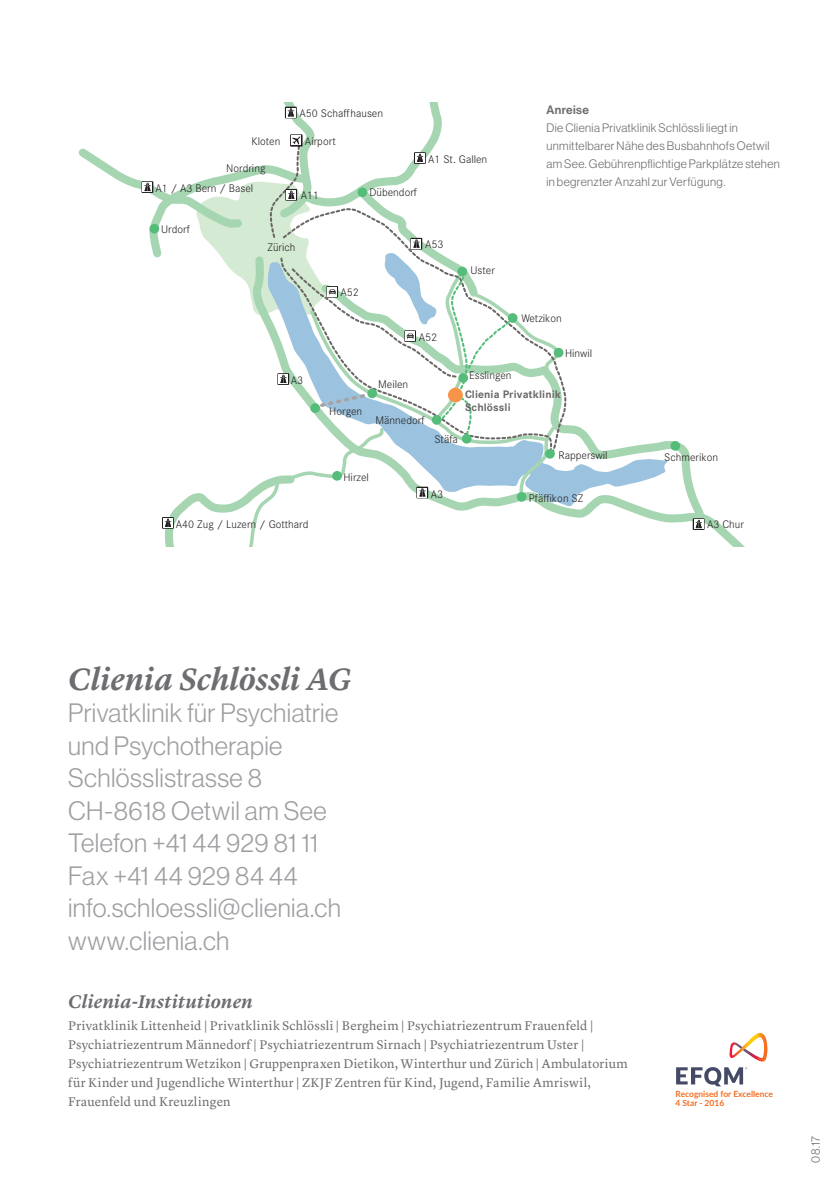
<style>
.page{position:relative;width:840px;height:1191px;background:#fff}
.page>*{position:absolute;margin:0;border:0;box-sizing:border-box;transform-origin:0 0}
.t1{font:italic 600 32px "Lyon Text";color:#6c6d70}
.t2{font:26px/32.4px "N Haas Grotesk DS Pro 45 Lt";letter-spacing:.015em;color:#9d9fa2}
.t3{font:italic 600 19px "Lyon Text";letter-spacing:.015em;color:#6c6d70}
.t4{font:13px/19px "Lyon Text";letter-spacing:.02em;color:#6c6d70}
.t5{font:12px/18px "N Haas Grotesk DS Pro 45 Lt";letter-spacing:.03em;color:#6c6d70}
.t6{font:12px "N Haas Grotesk DS Pro 65 Md";letter-spacing:.03em;color:#6c6d70}
.t7{font:300 11.4px/18.4px "Corporate S";color:#231f20}
.t8{font:700 11.4px/13px "Corporate S";letter-spacing:.01em;color:#696664}
.t9{font:700 8.4px/8.6px "Lato";color:#f36e21}
</style>
<div class="page">
<svg style="left:676px;top:1067px;width:70px;height:19px"></svg>
<svg style="left:729px;top:1032px;width:38px;height:29px"></svg>
<svg style="left:79px;top:103px;width:628px;height:443px"></svg>
<div style="left:448px;top:388px;width:14px;height:14px;background:#f79447;border-radius:50%"></div>
<div style="left:516px;top:78px;width:208px;height:124px;background:#fff"></div>
<p class="t7" style="left:299px;top:104px;width:85px">A50 Schaffhausen</p>
<p class="t7" style="left:251px;top:132px;width:31px">Kloten</p>
<p class="t7" style="left:305px;top:132px;width:32px">Airport</p>
<p class="t7" style="left:226px;top:159px;width:41px">Nordring</p>
<p class="t7" style="left:155px;top:179px;width:99px">A1 / A3 Bern / Basel</p>
<p class="t7" style="left:161px;top:220px;width:30px">Urdorf</p>
<p class="t7" style="left:300px;top:186px;width:20px">A11</p>
<p class="t7" style="left:267px;top:238px;width:30px">Zürich</p>
<p class="t7" style="left:340px;top:283px;width:20px">A52</p>
<p class="t7" style="left:369px;top:183px;width:49px">Dübendorf</p>
<p class="t7" style="left:428px;top:150px;width:61px">A1 St. Gallen</p>
<p class="t7" style="left:425px;top:235px;width:20px">A53</p>
<p class="t7" style="left:470px;top:261px;width:26px">Uster</p>
<p class="t7" style="left:291px;top:371px;width:14px">A3</p>
<p class="t7" style="left:418px;top:328px;width:20px">A52</p>
<p class="t7" style="left:378px;top:375px;width:32px">Meilen</p>
<p class="t7" style="left:469px;top:366px;width:44px">Esslingen</p>
<p class="t6" style="left:546px;top:103px;width:44px">Anreise</p>
<p class="t5" style="left:546px;top:119px;width:235px">Die Clienia Privatklinik Schlössli liegt in unmittelbarer Nähe des Bus bahnhofs Oetwil am See. Gebührenpflichtige Parkplätze stehen in begrenzter Anzahl zur Verfügung.</p>
<p class="t7" style="left:575px;top:118px;width:67px">Hauptstrassen</p>
<p class="t7" style="left:575px;top:155px;width:88px">Busverbindungen<br>Schiffverbindungen</p>
<p class="t7" style="left:575px;top:137px;width:80px">Zugverbindungen</p>
<p class="t7" style="left:521px;top:309px;width:42px">Wetzikon</p>
<p class="t7" style="left:564px;top:344px;width:29px">Hinwil</p>
<p class="t7" style="left:329px;top:402px;width:34px">Horgen</p>
<p class="t7" style="left:343px;top:468px;width:27px">Hirzel</p>
<p class="t7" style="left:375px;top:411px;width:51px">Männedorf</p>
<p class="t8" style="left:464px;top:388px;width:97px">Clienia Privatklinik<br>Schlössli</p>
<p class="t7" style="left:434px;top:430px;width:25px">Stäfa</p>
<p class="t7" style="left:558px;top:446px;width:51px">Rapperswil</p>
<p class="t7" style="left:664px;top:448px;width:55px">Schmerikon</p>
<p class="t7" style="left:430px;top:485px;width:14px">A3</p>
<p class="t7" style="left:528px;top:489px;width:56px">Pfäffikon SZ</p>
<p class="t7" style="left:176px;top:515px;width:134px">A40 Zug / Luzern / Gotthard</p>
<p class="t7" style="left:706px;top:515px;width:38px">A3 Chur</p>
<h1 class="t1" style="left:68px;top:654px;width:285px">Clienia Schlössli AG</h1>
<h2 class="t2" style="left:68px;top:697px;width:274px">Privatklinik für Psychiatrie und Psychotherapie<br>Schlösslistrasse 8<br>CH-8618 Oetwil am See<br>Telefon +41 44 929 81 11<br>Fax +41 44 929 84 44 info.schloessli@clienia.ch www.clienia.ch</h2>
<h3 class="t3" style="left:68px;top:987px;width:186px">Clienia-Institutionen</h3>
<p class="t4" style="left:68px;top:1015px;width:560px">Privatklinik Littenheid | Privatklinik Schlössli | Bergheim | Psychiatriezentrum Frauenfeld | Psychiatriezentrum Männedorf | Psychiatriezentrum Sirnach | Psychiatriezentrum Uster | Psychiatriezentrum Wetzikon | Gruppenpraxen Dietikon, Winterthur und Zürich | Ambulatorium für Kinder und Jugendliche Winterthur | ZKJF Zentren für Kind, Jugend, Familie Amriswil, Frauenfeld und Kreuzlingen</p>
<p class="t9" style="left:675px;top:1089px;width:99px">Recognised for Excellence<br>4 Star - 2016</p>
<p class="t5" style="left:806px;top:1162px;width:28px;rotate:-90deg">08.17</p>
</div>
